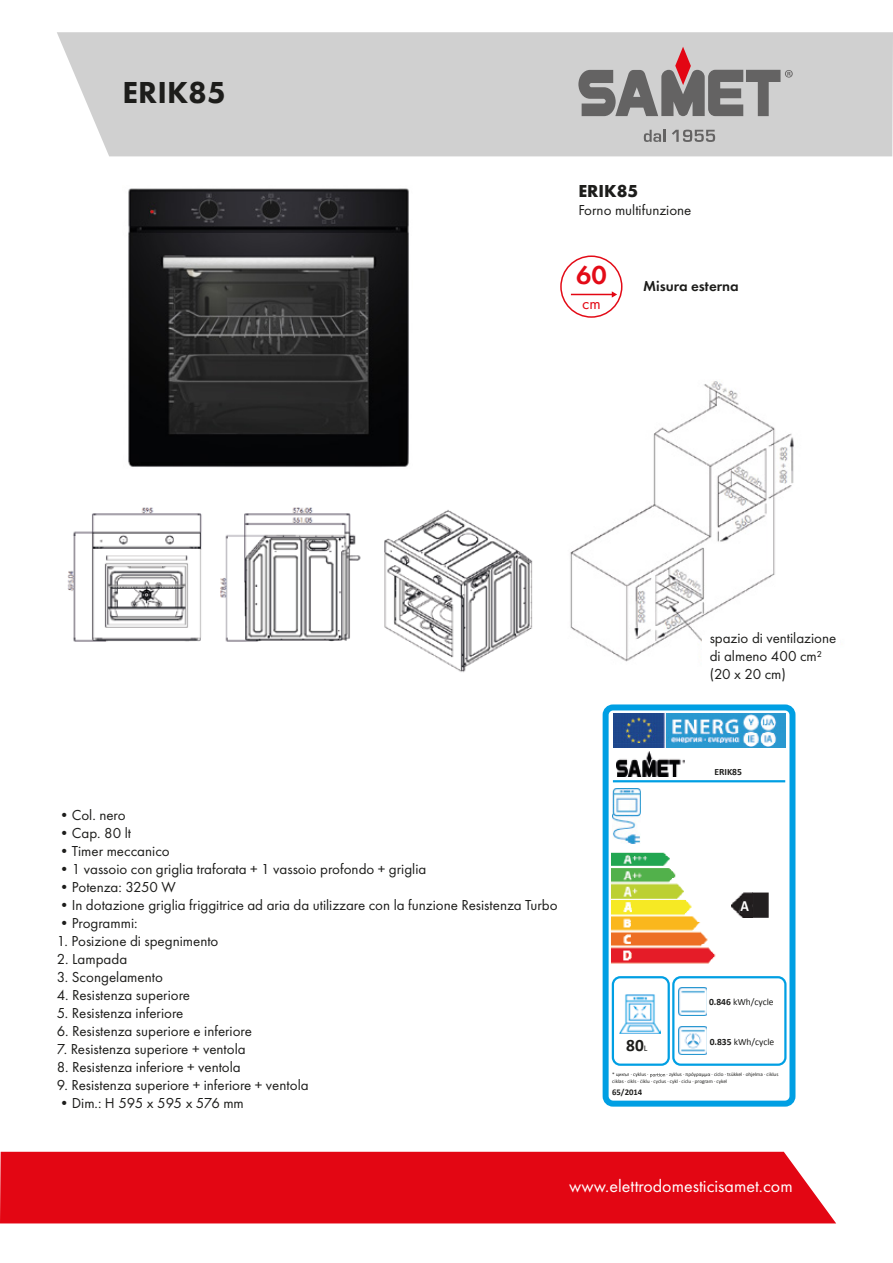
<style>
.page{position:relative;width:893px;height:1263px;background:#fff}
.page>*{position:absolute;margin:0;border:0;box-sizing:border-box;transform-origin:0 0}
.t1{font:800 31.5px "Futura PT";color:#1d1d1b}
.t2{font:600 27px "Futura PT";color:#e30b17}
.t3{font:18px "Futura PT";color:#fff}
.t4{font:700 18px "Futura PT";color:#1d1d1b}
.t5{font:700 17.4px "Calibri";color:#1d1d1b}
.t6{font:16.5px "Futura PT";color:#e30b17}
.t7{font:700 15.6px "Calibri";color:#fff;scale:.9 1}
.t8{font:15px/18px "Futura PT";color:#1d1d1b}
.t9{font:600 15px "Futura PT";color:#1d1d1b}
.t10{font:9.6px "Calibri";color:#1d1d1b}
.t11{font:700 9.6px "Calibri";color:#1d1d1b}
.t12{font:700 8.7px "Calibri";color:#1d1d1b}
.t13{font:5.25px/6.3px "Calibri";color:#1d1d1b}
.s1{font-weight:700}
.s2{font-weight:400;font-size:8.7px}
</style>
<div class="page">
<div style="left:57px;top:32px;width:836px;height:124px;background:#d0d0d0"></div>
<svg style="left:578px;top:47px;width:215px;height:69px;background:#a39e9f"></svg>
<svg style="left:644px;top:130px;width:21px;height:12px"></svg>
<svg style="left:672px;top:130px;width:43px;height:12px"></svg>
<div style="left:0;top:1152px;width:836px;height:71px;background:#e30613"></div>
<img style="left:128px;top:188px;width:281px;height:279px">
<img style="left:570px;top:381px;width:224px;height:281px">
<div style="left:702px;top:635px;width:138px;height:31px;background:#fff"></div>
<img style="left:67px;top:507px;width:466px;height:166px">
<div style="left:560px;top:255px;width:62px;height:63px;border:2px solid #e30b17;border-radius:50%"></div>
<hr style="left:571px;top:294px;width:43px;height:1px;background:#e30613">
<svg style="left:612px;top:291px;width:5px;height:7px"></svg>
<div style="left:603px;top:704px;width:192px;height:402px;border:6px solid #009fe3;border-radius:7px"></div>
<img style="left:613px;top:713px;width:172px;height:35px">
<hr style="left:613px;top:780px;width:172px;height:2px;background:#009fe3">
<img style="left:612px;top:852px;width:104px;height:111px">
<img style="left:612px;top:788px;width:29px;height:55px">
<div style="left:612px;top:976px;width:58px;height:90px;border:2px solid #009fe3;border-radius:7px"></div>
<img style="left:619px;top:994px;width:41px;height:39px">
<div style="left:672px;top:976px;width:114px;height:90px;border:2px solid #009fe3;border-radius:7px"></div>
<img style="left:679px;top:987px;width:28px;height:28px">
<img style="left:679px;top:1026px;width:28px;height:29px">
<svg style="left:650px;top:1073px;width:15px;height:4px"></svg>
<img style="left:732px;top:892px;width:20px;height:25px">
<img style="left:616px;top:752px;width:68px;height:24px">
<div style="left:752px;top:892px;width:17px;height:26px;background:#221f20;border:2px solid #231f20"></div>
<div style="left:742px;top:898px;width:9px;height:11px;background:#221f20"></div>
<div style="left:743px;top:905px;width:9px;height:10px;background:#221f20"></div>
<div style="left:739px;top:903px;width:9px;height:10px;background:#221f20"></div>
<h1 class="t1" style="left:122px;top:73px;width:105px">ERIK85</h1>
<p class="t4" style="left:578px;top:179px;width:61px">ERIK85</p>
<p class="t8" style="left:578px;top:201px;width:115px">Forno multifunzione</p>
<h2 class="t2" style="left:576px;top:258px;width:32px">60</h2>
<p class="t6" style="left:582px;top:294px;width:20px">cm</p>
<p class="t9" style="left:643px;top:276px;width:97px">Misura esterna</p>
<p class="t8" style="left:710px;top:629px;width:128px">spazio di ventilazione di almeno 400 cm² (20 x 20 cm)</p>
<p class="t8" style="left:57px;top:806px;width:70px">•Col. nero</p>
<p class="t8" style="left:57px;top:824px;width:76px">•Cap. 80 lt</p>
<p class="t8" style="left:57px;top:842px;width:115px">•Timer meccanico</p>
<p class="t8" style="left:57px;top:860px;width:371px">•1 vassoio con griglia traforata + 1 vassoio profondo + griglia</p>
<p class="t8" style="left:57px;top:878px;width:121px">•Potenza: 3250 W</p>
<p class="t8" style="left:57px;top:896px;width:502px">•In dotazione griglia friggitrice ad aria da utilizzare con la funzione Resistenza Turbo</p>
<p class="t8" style="left:57px;top:914px;width:82px">•Programmi:</p>
<p class="t8" style="left:57px;top:932px;width:163px">1. Posizione di spegnimento</p>
<p class="t8" style="left:57px;top:950px;width:72px">2. Lampada</p>
<p class="t8" style="left:57px;top:968px;width:108px">3. Scongelamento</p>
<p class="t8" style="left:57px;top:986px;width:135px">4. Resistenza superiore</p>
<p class="t8" style="left:57px;top:1004px;width:128px">5. Resistenza inferiore</p>
<p class="t8" style="left:57px;top:1022px;width:197px">6. Resistenza superiore e inferiore</p>
<p class="t8" style="left:57px;top:1040px;width:190px">7. Resistenza superiore + ventola</p>
<p class="t8" style="left:57px;top:1058px;width:186px">8. Resistenza inferiore + ventola</p>
<p class="t8" style="left:57px;top:1076px;width:253px">9. Resistenza superiore + inferiore + ventola</p>
<p class="t8" style="left:57px;top:1094px;width:189px">•Dim.: H 595 x 595 x 576 mm</p>
<p class="t11" style="left:714px;top:765px;width:29px">ERIK85</p>
<p class="t7" style="left:740px;top:894px;width:11px">A</p>
<p class="t10" style="left:709px;top:995px;width:66px"><span class="s1">0.846</span> kWh/cycle</p>
<p class="t10" style="left:710px;top:1035px;width:66px"><span class="s1">0.835</span> kWh/cycle</p>
<p class="t5" style="left:626px;top:1032px;width:23px">80<span class="s2">L</span></p>
<p class="t12" style="left:612px;top:1086px;width:32px">65/2014</p>
<p class="t13" style="left:612px;top:1071px;width:168px;text-indent:54px">· zyklus · πρόγραμμα · ciclo · tsükkel · ohjelma · ciklus ciklas · cikls · ċiklu · cyclus · cykl · ciclu · program · cykel</p>
<p class="t13" style="left:612px;top:1071px;width:38px">* цикъл · cyklus ·</p>
<p class="t3" style="left:569px;top:1175px;width:225px">www.elettrodomesticisamet.com</p>
</div>
